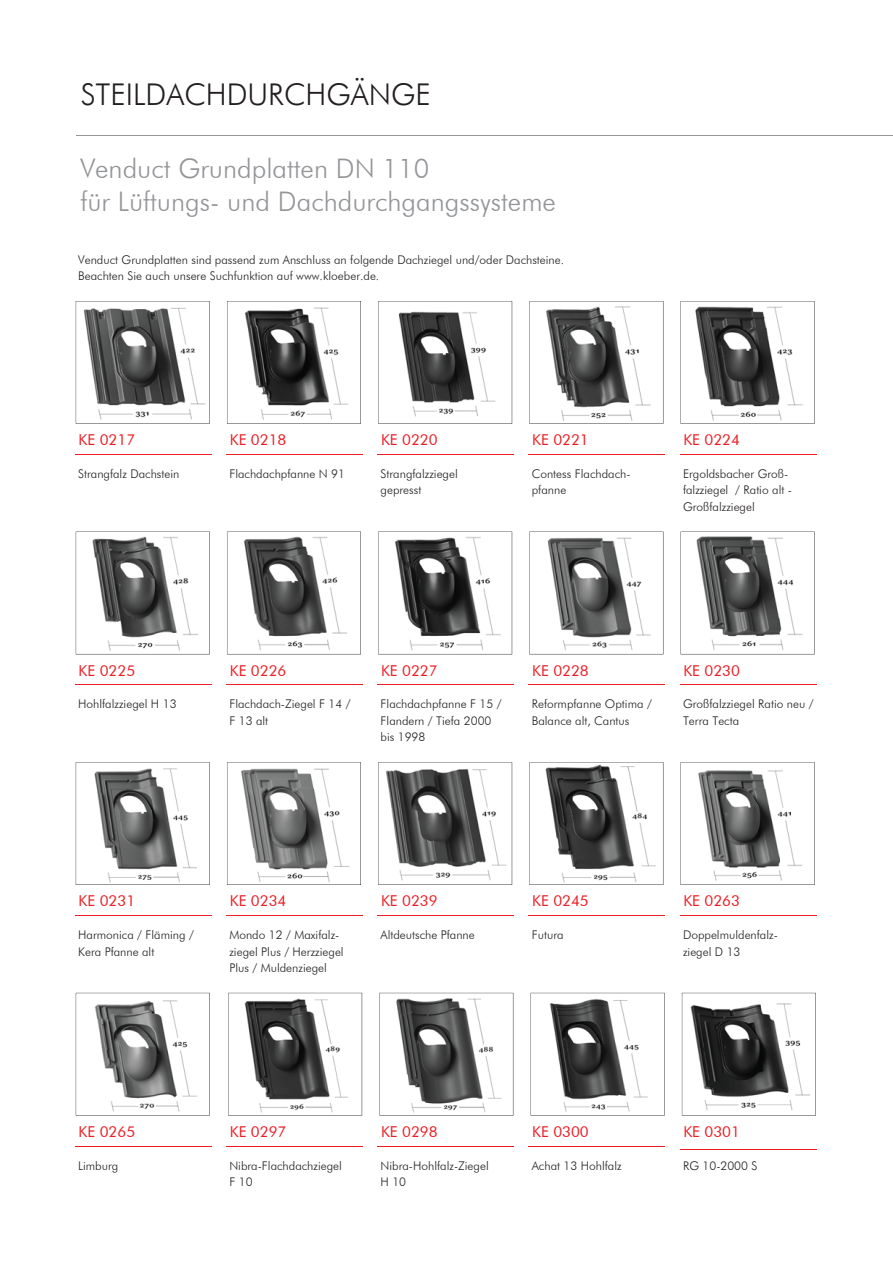
<style>
.page{position:relative;width:893px;height:1263px;background:#fff}
.page>*{position:absolute;margin:0;border:0;box-sizing:border-box;transform-origin:0 0}
.t1{font:300 30px "Futura BT";color:#231f20}
.t2{font:300 27px/33px "Futura BT";color:#939598}
.t3{font:15px "Futura BT";color:#ed1d24}
.t4{font:300 12px/16.5px "Futura BT";color:#231f20}
</style>
<div class="page">
<svg style="left:76px;top:301px;width:134px;height:123px"></svg>
<svg style="left:227px;top:301px;width:134px;height:123px"></svg>
<svg style="left:378px;top:301px;width:134px;height:123px"></svg>
<svg style="left:529px;top:301px;width:134px;height:123px"></svg>
<svg style="left:681px;top:301px;width:134px;height:123px"></svg>
<svg style="left:76px;top:532px;width:134px;height:122px"></svg>
<svg style="left:227px;top:532px;width:134px;height:122px"></svg>
<svg style="left:378px;top:532px;width:134px;height:122px"></svg>
<svg style="left:529px;top:532px;width:134px;height:122px"></svg>
<svg style="left:681px;top:532px;width:134px;height:122px"></svg>
<svg style="left:76px;top:762px;width:134px;height:123px"></svg>
<svg style="left:227px;top:762px;width:134px;height:123px"></svg>
<svg style="left:378px;top:762px;width:134px;height:123px"></svg>
<svg style="left:529px;top:762px;width:134px;height:123px"></svg>
<svg style="left:681px;top:762px;width:134px;height:123px"></svg>
<svg style="left:76px;top:993px;width:134px;height:122px"></svg>
<svg style="left:228px;top:993px;width:134px;height:122px"></svg>
<svg style="left:531px;top:993px;width:134px;height:122px"></svg>
<svg style="left:682px;top:993px;width:134px;height:122px"></svg>
<hr style="left:77px;top:135px;width:816px;height:1px;background:#939598">
<hr style="left:75px;top:454px;width:137px;height:1px;background:#ed1d24">
<hr style="left:226px;top:454px;width:137px;height:1px;background:#ed1d24">
<hr style="left:377px;top:454px;width:137px;height:1px;background:#ed1d24">
<hr style="left:529px;top:454px;width:136px;height:1px;background:#ed1d24">
<hr style="left:680px;top:454px;width:137px;height:1px;background:#ed1d24">
<hr style="left:75px;top:685px;width:137px;height:1px;background:#ed1d24">
<hr style="left:226px;top:685px;width:137px;height:1px;background:#ed1d24">
<hr style="left:377px;top:685px;width:137px;height:1px;background:#ed1d24">
<hr style="left:529px;top:685px;width:136px;height:1px;background:#ed1d24">
<hr style="left:680px;top:685px;width:137px;height:1px;background:#ed1d24">
<hr style="left:75px;top:915px;width:137px;height:1px;background:#ed1d24">
<hr style="left:226px;top:915px;width:137px;height:1px;background:#ed1d24">
<hr style="left:377px;top:915px;width:137px;height:1px;background:#ed1d24">
<hr style="left:529px;top:915px;width:136px;height:1px;background:#ed1d24">
<hr style="left:680px;top:915px;width:137px;height:1px;background:#ed1d24">
<hr style="left:75px;top:1146px;width:137px;height:1px;background:#ed1d24">
<hr style="left:226px;top:1146px;width:137px;height:1px;background:#ed1d24">
<hr style="left:377px;top:1146px;width:137px;height:1px;background:#ed1d24">
<svg style="left:379px;top:993px;width:134px;height:122px"></svg>
<hr style="left:529px;top:1146px;width:136px;height:1px;background:#ed1d24">
<hr style="left:680px;top:1149px;width:137px;height:1px;background:#ed1d24">
<h1 class="t1" style="left:81px;top:76px;width:352px">STEILDACHDURCHGÄNGE</h1>
<h2 class="t2" style="left:80px;top:152px;width:477px">Venduct Grundplatten DN 110<br>für Lüftungs- und Dachdurchgangssysteme</h2>
<p class="t4" style="left:78px;top:252px;width:488px;line-height:15.8px">Venduct Grundplatten sind passend zum Anschluss an folgende Dachziegel und/oder Dachsteine.<br>Beachten Sie auch unsere Suchfunktion auf www.kloeber.de.</p>
<p class="t3" style="left:79px;top:430px;width:58px">KE 0217</p>
<p class="t3" style="left:230px;top:430px;width:58px">KE 0218</p>
<p class="t3" style="left:381px;top:430px;width:58px">KE 0220</p>
<p class="t3" style="left:532px;top:430px;width:58px">KE 0221</p>
<p class="t3" style="left:683px;top:430px;width:58px">KE 0224</p>
<p class="t4" style="left:78px;top:465px;width:103px">Strangfalz Dachstein</p>
<p class="t4" style="left:229px;top:465px;width:117px">Flachdachpfanne N 91</p>
<p class="t4" style="left:381px;top:465px;width:79px">Strangfalzziegel</p>
<p class="t4" style="left:532px;top:465px;width:100px">Contess Flachdach-</p>
<p class="t4" style="left:683px;top:465px;width:107px">Ergoldsbacher Groß-</p>
<p class="t4" style="left:381px;top:482px;width:42px">gepresst</p>
<p class="t4" style="left:532px;top:482px;width:36px">pfanne</p>
<p class="t4" style="left:683px;top:482px;width:110px">falzziegel / Ratio alt -<br>Großfalzziegel</p>
<p class="t3" style="left:79px;top:661px;width:58px">KE 0225</p>
<p class="t3" style="left:230px;top:661px;width:58px">KE 0226</p>
<p class="t3" style="left:381px;top:661px;width:58px">KE 0227</p>
<p class="t3" style="left:532px;top:661px;width:58px">KE 0228</p>
<p class="t3" style="left:683px;top:661px;width:58px">KE 0230</p>
<p class="t4" style="left:78px;top:696px;width:100px">Hohlfalzziegel H 13</p>
<p class="t4" style="left:229px;top:696px;width:123px">Flachdach-Ziegel F 14 /</p>
<p class="t4" style="left:381px;top:696px;width:122px">Flachdachpfanne F 15 /</p>
<p class="t4" style="left:532px;top:696px;width:122px">Reformpfanne Optima /</p>
<p class="t4" style="left:683px;top:696px;width:132px">Großfalzziegel Ratio neu /</p>
<p class="t4" style="left:229px;top:712px;width:40px">F 13 alt</p>
<p class="t4" style="left:381px;top:712px;width:112px">Flandern / Tiefa 2000</p>
<p class="t4" style="left:532px;top:712px;width:99px">Balance alt, Cantus</p>
<p class="t4" style="left:381px;top:729px;width:46px">bis 1998</p>
<p class="t4" style="left:683px;top:712px;width:58px">Terra Tecta</p>
<p class="t3" style="left:79px;top:892px;width:58px">KE 0231</p>
<p class="t3" style="left:230px;top:892px;width:58px">KE 0234</p>
<p class="t3" style="left:381px;top:892px;width:58px">KE 0239</p>
<p class="t3" style="left:532px;top:892px;width:58px">KE 0245</p>
<p class="t3" style="left:683px;top:892px;width:58px">KE 0263</p>
<p class="t4" style="left:78px;top:926px;width:117px">Harmonica / Fläming /</p>
<p class="t4" style="left:229px;top:926px;width:112px">Mondo 12 / Maxifalz-</p>
<p class="t4" style="left:381px;top:926px;width:96px">Altdeutsche Pfanne</p>
<p class="t4" style="left:532px;top:926px;width:33px">Futura</p>
<p class="t4" style="left:683px;top:926px;width:96px">Doppelmuldenfalz-</p>
<p class="t4" style="left:78px;top:943px;width:78px">Kera Pfanne alt</p>
<p class="t4" style="left:229px;top:943px;width:116px">ziegel Plus / Herzziegel</p>
<p class="t4" style="left:683px;top:943px;width:59px">ziegel D 13</p>
<p class="t4" style="left:229px;top:959px;width:99px">Plus / Muldenziegel</p>
<p class="t3" style="left:79px;top:1122px;width:58px">KE 0265</p>
<p class="t3" style="left:230px;top:1122px;width:58px">KE 0297</p>
<p class="t3" style="left:381px;top:1122px;width:58px">KE 0298</p>
<p class="t3" style="left:532px;top:1122px;width:58px">KE 0300</p>
<p class="t3" style="left:683px;top:1122px;width:58px">KE 0301</p>
<p class="t4" style="left:78px;top:1157px;width:42px">Limburg</p>
<p class="t4" style="left:229px;top:1157px;width:114px">Nibra-Flachdachziegel</p>
<p class="t4" style="left:381px;top:1157px;width:110px">Nibra-Hohlfalz-Ziegel</p>
<p class="t4" style="left:532px;top:1157px;width:91px">Achat 13 Hohlfalz</p>
<p class="t4" style="left:683px;top:1157px;width:76px">RG 10-2000 S</p>
<p class="t4" style="left:229px;top:1173px;width:25px">F 10</p>
<p class="t4" style="left:381px;top:1173px;width:27px">H 10</p>
</div>
